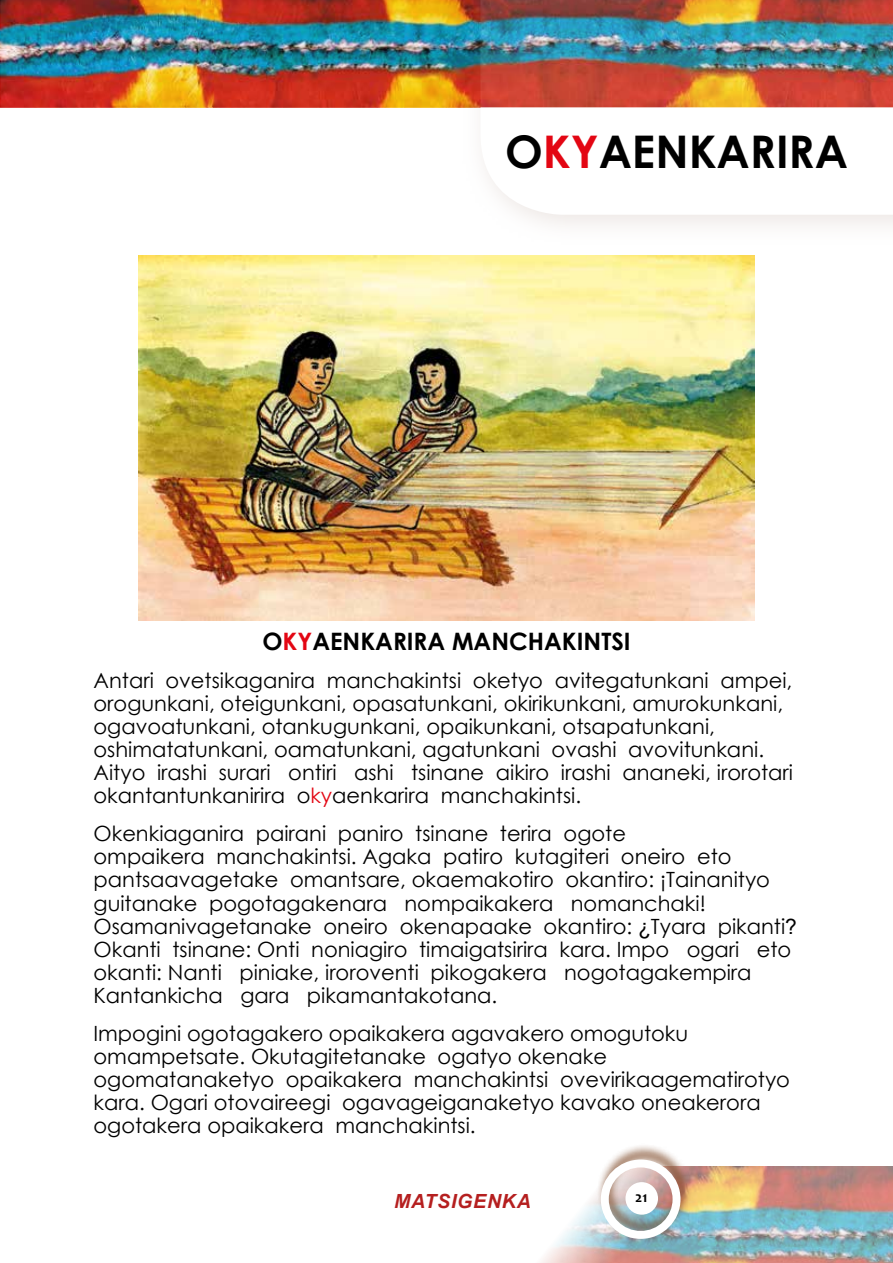
<style>
.page{position:relative;width:893px;height:1263px;background:#fff}
.page>*{position:absolute;margin:0;border:0;box-sizing:border-box;transform-origin:0 0}
.t1{font:700 45px "Century Gothic";color:#000}
.t2{font:700 24px "Century Gothic";color:#000}
.t3{font:21px/23.1px "Century Gothic";color:#000}
.t4{font:italic 700 19.5px "Arial";letter-spacing:.04em;color:#b51f1f}
.t5{font:700 15px "Candara";color:#000}
.s1{color:#e30613}
.s2{font-family:"Arial"}
</style>
<div class="page">
<img style="left:541px;top:1167px;width:352px;height:96px">
<div style="left:596px;top:1143px;width:96px;height:96px;background:#7a4320;opacity:.75"></div>
<img style="left:601px;top:1159px;width:79px;height:80px">
<div style="left:625px;top:1182px;width:33px;height:33px;background:#fff;border-radius:50%"></div>
<div style="left:462px;top:0;width:431px;height:246px;background:linear-gradient(to right,#fcfcfb,#f9f6f6)"></div>
<svg style="left:480px;top:107px;width:413px;height:108px"></svg>
<img style="left:0;top:0;width:893px;height:107px">
<img style="left:138px;top:255px;width:617px;height:366px">
<h1 class="t1" style="left:505px;top:117px;width:344px">O<span class="s1">KY</span>AENKARIRA</h1>
<p class="t2" style="left:262px;top:622px;width:370px">O<span class="s1">KY</span>AENKARIRA MANCHAKINTSI</p>
<p class="t3" style="left:94px;top:668px;width:701px">Antari ovetsikaganira manchakintsi oketyo avitegatunkani ampei, orogunkani, oteigunkani, opasatunkani, okirikunkani, amurokunkani, ogavoatunkani, otankugunkani, opaikunkani, otsapatunkani, oshimatatunkani, oamatunkani, agatunkani ovashi avovitunkani.<br>Aityo irashi surari ontiri ashi tsinane aikiro irashi ananeki, irorotari okantantunkanirira o<span class="s1">ky</span>aenkarira manchakintsi.</p>
<p class="t3" style="left:94px;top:822px;width:705px">Okenkiaganira pairani paniro tsinane terira ogote<br>ompaikera manchakintsi. Agaka patiro kutagiteri oneiro eto pantsaavagetake omantsare, okaemakotiro okantiro: ¡Tainanityo guitanake pogotagakenara nompaikakera nomanchaki!<br>Osamanivagetanake oneiro okenapaake okantiro: <span class="s2">¿</span>Tyara pikanti<span class="s2">?<br></span>Okanti tsinane: Onti noniagiro timaigatsirira kara. Impo ogari eto okanti: Nanti piniake, iroroventi pikogakera nogotagakempira Kantankicha gara pikamantakotana.</p>
<p class="t3" style="left:94px;top:1021px;width:698px">Impogini ogotagakero opaikakera agavakero omogutoku omampetsate. Okutagitetanake ogatyo okenake ogomatanaketyo opaikakera manchakintsi ovevirikaagematirotyo kara. Ogari otovaireegi ogavageiganaketyo kavako oneakerora ogotakera opaikakera manchakintsi.</p>
<p class="t4" style="left:394px;top:1188px;width:138px">MATSIGENKA</p>
<p class="t5" style="left:635px;top:1188px;width:14px">21</p>
</div>
